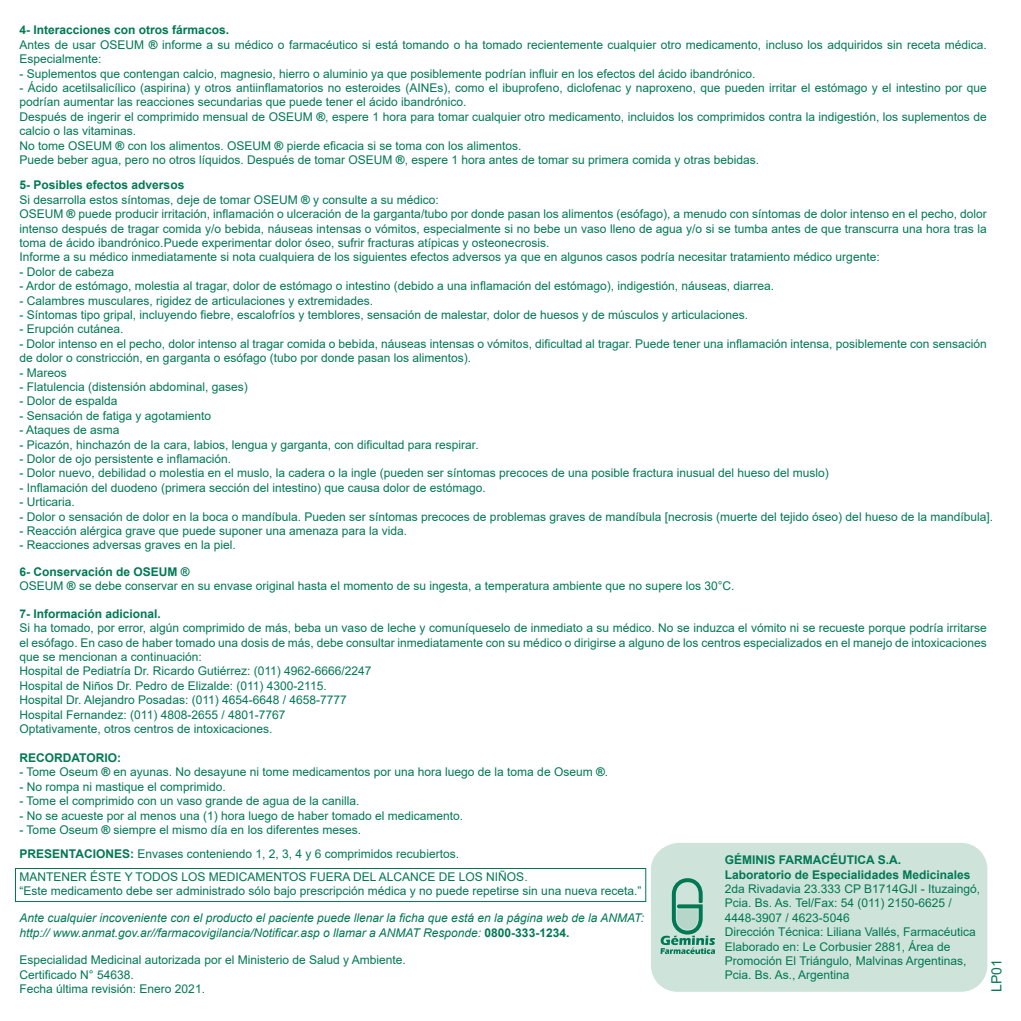
<style>
.page{position:relative;width:1021px;height:1021px;background:#fff}
.page>*{position:absolute;margin:0;border:0;box-sizing:border-box;transform-origin:0 0}
.t1{font:14px "Arial";color:#007854}
.t2{font:12px/14.4px "Arial";color:#007854}
.t3{font:italic 12px/14.4px "Arial";color:#007854}
.t4{font:700 12px/14.4px "Arial";color:#007854}
.s1{font-weight:700}
.s2{font-weight:700;font-style:normal}
</style>
<div class="page">
<div style="left:15px;top:868px;width:631px;height:33px;border:1px solid #007854"></div>
<div style="left:651px;top:842px;width:336px;height:149px;background:#cee4da;border-radius:26px"></div>
<svg style="left:660px;top:878px;width:55px;height:76px"></svg>
<p class="t2" style="left:20px;top:23px;width:968px"><span class="s1">4- Interacciones con otros fármacos.<br></span>Antes de usar OSEUM <span class="s1">®</span> informe a su médico o farmacéutico si está tomando o ha tomado recientemente cualquier otro medicamento, incluso los adquiridos sin receta médica.<br>Especialmente:</p>
<p class="t2" style="left:20px;top:66px;width:737px">- Suplementos que contengan calcio, magnesio, hierro o aluminio ya que posiblemente podrían influir en los efectos del ácido ibandrónico.</p>
<p class="t2" style="left:20px;top:80px;width:968px">- Ácido acetilsalicílico (aspirina) y otros antiinflamatorios no esteroides (AINEs), como el ibuprofeno, diclofenac y naproxeno, que pueden irritar el estómago y el intestino por que podrían aumentar las reacciones secundarias que puede tener el ácido ibandrónico.<br>Después de ingerir el comprimido mensual de OSEUM <span class="s1">®</span>, espere 1 hora para tomar cualquier otro medicamento, incluidos los comprimidos contra la indigestión, los suplementos de calcio o las vitaminas.<br>No tome OSEUM <span class="s1">®</span> con los alimentos. OSEUM <span class="s1">®</span> pierde eficacia si se toma con los alimentos.<br>Puede beber agua, pero no otros líquidos. Después de tomar OSEUM <span class="s1">®</span>, espere 1 hora antes de tomar su primera comida y otras bebidas.</p>
<p class="t2" style="left:20px;top:178px;width:968px"><span class="s1">5- Posibles efectos adversos<br></span>Si desarrolla estos síntomas, deje de tomar OSEUM <span class="s1">®</span> y consulte a su médico:<br>OSEUM <span class="s1">®</span> puede producir irritación, inflamación o ulceración de la garganta/tubo por donde pasan los alimentos (esófago), a menudo con síntomas de dolor intenso en el pecho, dolor intenso después de tragar comida y/o bebida, náuseas intensas o vómitos, especialmente si no bebe un vaso lleno de agua y/o si se tumba antes de que transcurra una hora tras la toma de ácido ibandrónico.Puede experimentar dolor óseo, sufrir fracturas atípicas y osteonecrosis.<br>Informe a su médico inmediatamente si nota cualquiera de los siguientes efectos adversos ya que en algunos casos podría necesitar tratamiento médico urgente:</p>
<p class="t2" style="left:20px;top:264px;width:96px">- Dolor de cabeza</p>
<p class="t2" style="left:20px;top:279px;width:756px">- Ardor de estómago, molestia al tragar, dolor de estómago o intestino (debido a una inflamación del estómago), indigestión, náuseas, diarrea.</p>
<p class="t2" style="left:20px;top:293px;width:355px">- Calambres musculares, rigidez de articulaciones y extremidades.</p>
<p class="t2" style="left:20px;top:307px;width:730px">- Síntomas tipo gripal, incluyendo fiebre, escalofríos y temblores, sensación de malestar, dolor de huesos y de músculos y articulaciones.</p>
<p class="t2" style="left:20px;top:322px;width:106px">- Erupción cutánea.</p>
<p class="t2" style="left:20px;top:336px;width:968px">- Dolor intenso en el pecho, dolor intenso al tragar comida o bebida, náuseas intensas o vómitos, dificultad al tragar. Puede tener una inflamación intensa, posiblemente con sensación de dolor o constricción, en garganta o esófago (tubo por donde pasan los alimentos).</p>
<p class="t2" style="left:20px;top:365px;width:49px">- Mareos</p>
<p class="t2" style="left:20px;top:379px;width:230px">- Flatulencia (distensión abdominal, gases)</p>
<p class="t2" style="left:20px;top:394px;width:100px">- Dolor de espalda</p>
<p class="t2" style="left:20px;top:408px;width:193px">- Sensación de fatiga y agotamiento</p>
<p class="t2" style="left:20px;top:423px;width:102px">- Ataques de asma</p>
<p class="t2" style="left:20px;top:437px;width:460px">- Picazón, hinchazón de la cara, labios, lengua y garganta, con dificultad para respirar.</p>
<p class="t2" style="left:20px;top:451px;width:213px">- Dolor de ojo persistente e inflamación.</p>
<p class="t2" style="left:20px;top:466px;width:811px">- Dolor nuevo, debilidad o molestia en el muslo, la cadera o la ingle (pueden ser síntomas precoces de una posible fractura inusual del hueso del muslo)</p>
<p class="t2" style="left:20px;top:480px;width:468px">- Inflamación del duodeno (primera sección del intestino) que causa dolor de estómago.</p>
<p class="t2" style="left:20px;top:495px;width:57px">- Urticaria.</p>
<p class="t2" style="left:20px;top:509px;width:975px">- Dolor o sensación de dolor en la boca o mandíbula. Pueden ser síntomas precoces de problemas graves de mandíbula [necrosis (muerte del tejido óseo) del hueso de la mandíbula].</p>
<p class="t2" style="left:20px;top:523px;width:389px">- Reacción alérgica grave que puede suponer una amenaza para la vida.</p>
<p class="t2" style="left:20px;top:538px;width:218px">- Reacciones adversas graves en la piel.</p>
<p class="t2" style="left:20px;top:564px;width:716px"><span class="s1">6- Conservación de OSEUM ®<br></span>OSEUM <span class="s1">®</span> se debe conservar en su envase original hasta el momento de su ingesta, a temperatura ambiente que no supere los 30°C.</p>
<p class="t4" style="left:20px;top:606px;width:143px">7- Información adicional.</p>
<p class="t2" style="left:20px;top:620px;width:968px">Si ha tomado, por error, algún comprimido de más, beba un vaso de leche y comuníqueselo de inmediato a su médico. No se induzca el vómito ni se recueste porque podría irritarse el esófago. En caso de haber tomado una dosis de más, debe consultar inmediatamente con su médico o dirigirse a alguno de los centros especializados en el manejo de intoxicaciones que se mencionan a continuación:<br>Hospital de Pediatría Dr. Ricardo Gutiérrez: (011) 4962-6666/2247<br>Hospital de Niños Dr. Pedro de Elizalde: (011) 4300-2115.<br>Hospital Dr. Alejandro Posadas: (011) 4654-6648 / 4658-7777<br>Hospital Fernandez: (011) 4808-2655 / 4801-7767<br>Optativamente, otros centros de intoxicaciones.</p>
<p class="t4" style="left:20px;top:750px;width:103px">RECORDATORIO:</p>
<p class="t2" style="left:20px;top:764px;width:590px">- Tome Oseum <span class="s1">®</span> en ayunas. No desayune ni tome medicamentos por una hora luego de la toma de Oseum <span class="s1">®</span>.</p>
<p class="t2" style="left:20px;top:779px;width:208px">- No rompa ni mastique el comprimido.</p>
<p class="t2" style="left:20px;top:793px;width:341px">- Tome el comprimido con un vaso grande de agua de la canilla.</p>
<p class="t2" style="left:20px;top:808px;width:445px">- No se acueste por al menos una (1) hora luego de haber tomado el medicamento.</p>
<p class="t2" style="left:20px;top:817px;width:441px;line-height:24.2px">- Tome Oseum <span class="s1">®</span> siempre el mismo día en los diferentes meses.<br><span class="s1">PRESENTACIONES:</span> Envases conteniendo 1, 2, 3, 4 y 6 comprimidos recubiertos.</p>
<p class="t4" style="left:725px;top:853px;width:247px">GÉMINIS FARMACÉUTICA S.A.<br>Laboratorio de Especialidades Medicinales</p>
<p class="t2" style="left:725px;top:881px;width:257px">2da Rivadavia 23.333 CP B1714GJI - Ituzaingó, Pcia. Bs. As. Tel/Fax: 54 (011) 2150-6625 / 4448-3907 / 4623-5046<br>Dirección Técnica: Liliana Vallés, Farmacéutica Elaborado en: Le Corbusier 2881, Área de Promoción El Triángulo, Malvinas Argentinas, Pcia. Bs. As., Argentina</p>
<p class="t2" style="left:20px;top:869px;width:623px">MANTENER ÉSTE Y TODOS LOS MEDICAMENTOS FUERA DEL ALCANCE DE LOS NIÑOS.<br>“Este medicamento debe ser administrado sólo bajo prescripción médica y no puede repetirse sin una nueva receta.”</p>
<p class="t3" style="left:20px;top:910px;width:626px">Ante cualquier incoveniente con el producto el paciente puede llenar la ficha que está en la página web de la ANMAT: http:// www.anmat.gov.ar//farmacovigilancia/Notificar.asp o llamar a ANMAT Responde: <span class="s2">0800-333-1234.</span></p>
<p class="t2" style="left:20px;top:952px;width:388px">Especialidad Medicinal autorizada por el Ministerio de Salud y Ambiente.<br>Certificado N° 54638.<br>Fecha última revisión: Enero 2021.</p>
<p class="t1" style="left:986px;top:991px;width:34px;rotate:-90deg">LP01</p>
</div>
